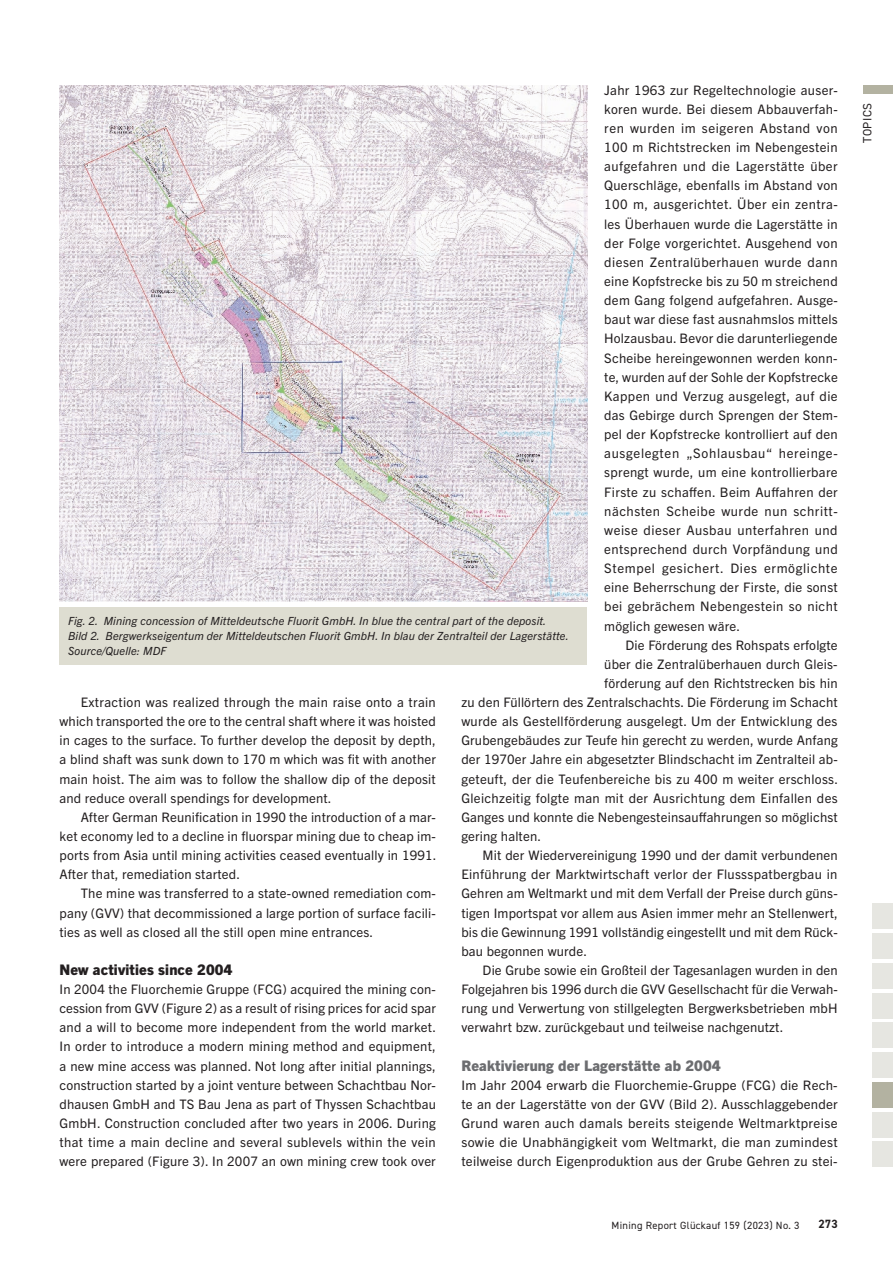
<style>
.page{position:relative;width:893px;height:1263px;background:#fff}
.page>*{position:absolute;margin:0;border:0;box-sizing:border-box;transform-origin:0 0}
.t1{font:800 14.7px "Trade Gothic Next LT Pro";letter-spacing:.01em;color:#6c6d70}
.t2{font:800 14.7px "Trade Gothic Next LT Pro";letter-spacing:.01em;color:#231f20}
.t3{font:13.2px/19.2px "Trade Gothic Next LT Pro";letter-spacing:.01em;color:#231f20;text-align:justify}
.t4{font:12px "DIN2014";letter-spacing:.045em;color:#231f20}
.t5{font:700 12px "DIN2014";color:#231f20}
.t6{font:italic 11.25px/15px "Trade Gothic Next LT Pro";letter-spacing:.01em;color:#231f20}
.t7{font:10.5px "DIN2014";letter-spacing:.03em;color:#231f20}
</style>
<div class="page">
<div style="left:863px;top:85px;width:30px;height:9px;background:#b3b2a1"></div>
<div style="left:872px;top:1141px;width:21px;height:26px;background:#e6e6e1"></div>
<div style="left:872px;top:1112px;width:21px;height:25px;background:#e6e6e1"></div>
<div style="left:872px;top:1052px;width:21px;height:26px;background:#e6e6e1"></div>
<div style="left:872px;top:1023px;width:21px;height:25px;background:#e6e6e1"></div>
<div style="left:872px;top:993px;width:21px;height:25px;background:#e6e6e1"></div>
<div style="left:872px;top:963px;width:21px;height:26px;background:#e6e6e1"></div>
<div style="left:872px;top:933px;width:21px;height:26px;background:#e6e6e1"></div>
<div style="left:872px;top:903px;width:21px;height:26px;background:#e6e6e1"></div>
<div style="left:872px;top:1082px;width:21px;height:26px;background:#b3b2a1"></div>
<img style="left:60px;top:86px;width:527px;height:516px">
<div style="left:60px;top:607px;width:527px;height:58px;background:#deddd1"></div>
<p class="t3" style="left:604px;top:79px;width:235px">Jahr 1963 zur Regeltechnologie auser&shy;koren wurde. Bei diesem Abbauverfah&shy;ren wurden im seigeren Abstand von 100 m Richtstrecken im Nebengestein aufgefahren und die Lagerstätte über Querschläge, ebenfalls im Abstand von 100 m, ausgerichtet. Über ein zentra&shy;les Überhauen wurde die Lagerstätte in der Folge vorgerichtet. Ausgehend von diesen Zentralüberhauen wurde dann eine Kopfstrecke bis zu 50 m streichend dem Gang folgend aufgefahren. Ausge&shy;baut war diese fast ausnahmslos mittels Holzausbau. Bevor die darunterliegende Scheibe hereingewonnen werden konn&shy;te, wurden auf der Sohle der Kopfstrecke Kappen und Verzug ausgelegt, auf die das Gebirge durch Sprengen der Stem&shy;pel der Kopfstrecke kontrolliert auf den ausgelegten „Sohlausbau“ hereinge&shy;sprengt wurde, um eine kontrollierbare Firste zu schaffen. Beim Auffahren der nächsten Scheibe wurde nun schritt&shy;weise dieser Ausbau unterfahren und entsprechend durch Vorpfändung und Stempel gesichert. Dies ermöglichte eine Beherrschung der Firste, die sonst bei gebrächem Nebengestein so nicht möglich gewesen wäre.</p>
<p class="t3" style="left:625px;top:634px;width:214px">Die Förderung des Rohspats erfolgte</p>
<p class="t3" style="left:604px;top:653px;width:235px">über die Zentralüberhauen durch Gleis-</p>
<p class="t3" style="left:604px;top:673px;width:235px">förderung auf den Richtstrecken bis hin</p>
<p class="t3" style="left:461px;top:692px;width:378px">zu den Füllörtern des Zentralschachts. Die Förderung im Schacht</p>
<p class="t3" style="left:461px;top:711px;width:378px">wurde als Gestellförderung ausgelegt. Um der Entwicklung des</p>
<p class="t3" style="left:461px;top:730px;width:378px">Grubengebäudes zur Teufe hin gerecht zu werden, wurde Anfang</p>
<p class="t3" style="left:461px;top:749px;width:378px">der 1970er Jahre ein abgesetzter Blindschacht im Zentralteil ab-</p>
<p class="t3" style="left:461px;top:768px;width:378px">geteuft, der die Teufenbereiche bis zu 400 m weiter erschloss.</p>
<p class="t3" style="left:461px;top:787px;width:378px">Gleichzeitig folgte man mit der Ausrichtung dem Einfallen des</p>
<p class="t3" style="left:461px;top:807px;width:378px">Ganges und konnte die Nebengesteinsauffahrungen so möglichst</p>
<p class="t3" style="left:461px;top:826px;width:81px">gering halten.</p>
<p class="t3" style="left:483px;top:845px;width:357px">Mit der Wiedervereinigung 1990 und der damit verbundenen</p>
<p class="t3" style="left:461px;top:864px;width:378px">Einführung der Marktwirtschaft verlor der Flussspatbergbau in</p>
<p class="t3" style="left:461px;top:883px;width:378px">Gehren am Weltmarkt und mit dem Verfall der Preise durch güns-</p>
<p class="t3" style="left:461px;top:902px;width:378px">tigen Importspat vor allem aus Asien immer mehr an Stellenwert,</p>
<p class="t3" style="left:461px;top:921px;width:378px">bis die Gewinnung 1991 vollständig eingestellt und mit dem Rück-</p>
<p class="t3" style="left:461px;top:940px;width:127px">bau begonnen wurde.</p>
<p class="t3" style="left:483px;top:960px;width:357px">Die Grube sowie ein Großteil der Tagesanlagen wurden in den</p>
<p class="t3" style="left:461px;top:979px;width:378px">Folgejahren bis 1996 durch die GVV Gesellschacht für die Verwah-</p>
<p class="t3" style="left:461px;top:998px;width:378px">rung und Verwertung von stillgelegten Bergwerksbetrieben mbH</p>
<p class="t3" style="left:461px;top:1017px;width:324px">verwahrt bzw. zurückgebaut und teilweise nachgenutzt.</p>
<p class="t1" style="left:461px;top:1055px;width:261px">Reaktivierung der Lagerstätte ab 2004</p>
<p class="t3" style="left:461px;top:1074px;width:378px">Im Jahr 2004 erwarb die Fluorchemie-Gruppe (FCG) die Rech&shy;te an der Lagerstätte von der GVV (Bild 2). Ausschlaggebender Grund waren auch damals bereits steigende Weltmarktpreise sowie die Unabhängigkeit vom Weltmarkt, die man zumindest teilweise durch Eigenproduktion aus der Grube Gehren zu stei-</p>
<p class="t6" style="left:68px;top:613px;width:502px">Fig. 2. Mining concession of Mitteldeutsche Fluorit GmbH. In blue the central part of the deposit.<br>Bild 2. Bergwerkseigentum der Mitteldeutschen Fluorit GmbH. In blau der Zentralteil der Lagerstätte.<br>Source/Quelle: MDF</p>
<p class="t3" style="left:60px;top:692px;width:378px;text-indent:21px">Extraction was realized through the main raise onto a train which transported the ore to the central shaft where it was hoisted in cages to the surface. To further develop the deposit by depth, a blind shaft was sunk down to 170 m which was fit with another main hoist. The aim was to follow the shallow dip of the deposit and reduce overall spendings for development.</p>
<p class="t3" style="left:60px;top:806px;width:378px;text-indent:21px">After German Reunification in 1990 the introduction of a mar&shy;ket economy led to a decline in fluorspar mining due to cheap im&shy;ports from Asia until mining activities ceased eventually in 1991.<br>After that, remediation started.</p>
<p class="t3" style="left:60px;top:883px;width:378px;text-indent:21px">The mine was transferred to a state-owned remediation com&shy;pany (GVV) that decommissioned a large portion of surface facili&shy;ties as well as closed all the still open mine entrances.</p>
<p class="t2" style="left:60px;top:959px;width:175px">New activities since 2004</p>
<p class="t3" style="left:60px;top:979px;width:378px">In 2004 the Fluorchemie Gruppe (FCG) acquired the mining con&shy;cession from GVV (Figure 2) as a result of rising prices for acid spar and a will to become more independent from the world market.<br>In order to introduce a modern mining method and equipment, a new mine access was planned. Not long after initial plannings, construction started by a joint venture between Schachtbau Nor&shy;dhausen GmbH and TS Bau Jena as part of Thyssen Schachtbau GmbH. Construction concluded after two years in 2006. During that time a main decline and several sublevels within the vein were prepared (Figure 3). In 2007 an own mining crew took over</p>
<p class="t7" style="left:611px;top:1218px;width:189px">Mining Report Glückauf 159 (2023) No. 3</p>
<p class="t5" style="left:818px;top:1216px;width:21px">273</p>
<p class="t4" style="left:860px;top:143px;width:42px;rotate:-90deg">TOPICS</p>
</div>
